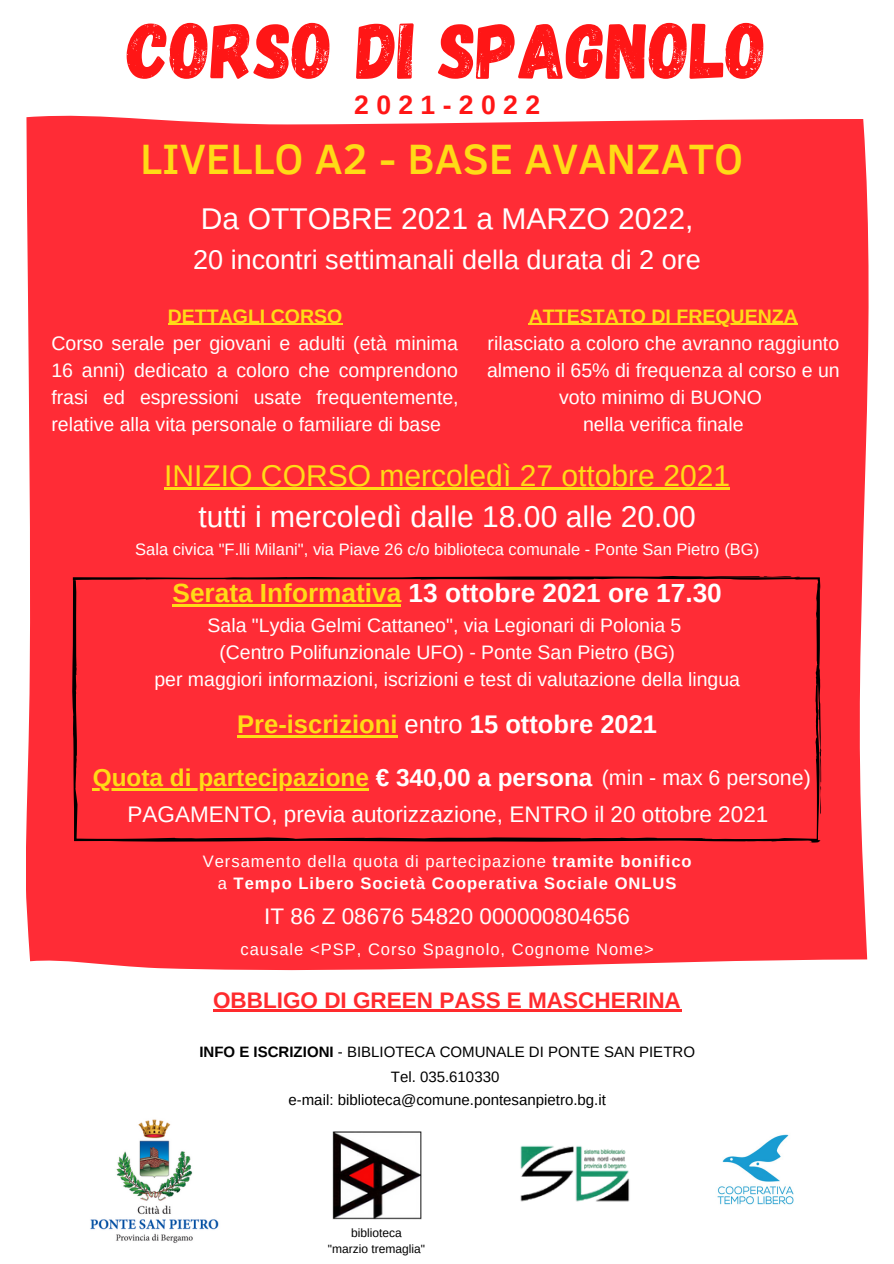
<style>
.page{position:relative;width:894px;height:1264px;background:#fff}
.page>*{position:absolute;margin:0;border:0;box-sizing:border-box;transform-origin:0 0}
.t1{font:79.05px "Gagalin";color:#ff1616}
.t2{font:500 43.5px "Clear Sans";color:#ffdb16}
.t3{font:30px "Arimo";color:#fff}
.t4{font:30px "Arimo";color:#ffdb16}
.t5{font:27px "Arimo";color:#fff}
.t6{font:700 26.55px "Arimo";letter-spacing:.28em;color:#ff1616}
.t7{font:700 26.25px "Arimo";color:#fff}
.t8{font:700 25.5px "Arimo";color:#ffdb16}
.t9{font:700 24.3px "Arimo";color:#ffdb16}
.t10{font:22.5px "Arimo";color:#fff}
.t11{font:700 22.5px "Arimo";color:#ff2a2d}
.t12{font:21.3px "Arimo";color:#fff}
.t13{font:19.5px/27px "Arimo";color:#fff;text-align:justify}
.t14{font:700 19.5px "Arimo";color:#ffdb16}
.t15{font:16.5px "Arimo";letter-spacing:.06em;color:#fff}
.t16{font:16.5px "Arimo";color:#fff}
.t17{font:700 16.5px "Arimo";letter-spacing:.06em;color:#fff}
.t18{font:15px "Arimo";color:#000}
.t19{font:12px "Arimo";color:#000}
.s1{color:#ffdb16}
.s2{font-weight:400;color:#fff}
.s3{color:#fff}
.s4{font-weight:700}
.s5{font-weight:400}
</style>
<div class="page">
<img style="left:332px;top:1131px;width:89px;height:87px">
<div style="left:26px;top:116px;width:843px;height:855px;background:#ff2c36"></div>
<img style="left:520px;top:1145px;width:110px;height:57px">
<img style="left:90px;top:1119px;width:129px;height:124px">
<img style="left:717px;top:1134px;width:77px;height:71px">
<div style="left:71px;top:576px;width:751px;height:266px;background:#ff2c36"></div>
<hr style="left:172px;top:604px;width:229px;height:3px;background:#ffdb16">
<hr style="left:168px;top:324px;width:174px;height:1px;background:#ffdb16">
<hr style="left:164px;top:488px;width:566px;height:2px;background:#ffdb16">
<hr style="left:528px;top:324px;width:269px;height:1px;background:#ffdb16">
<hr style="left:93px;top:788px;width:276px;height:3px;background:#ffdb16">
<hr style="left:213px;top:1008px;width:468px;height:3px;background:#ff2a2d">
<hr style="left:237px;top:735px;width:160px;height:2px;background:#ffdb16">
<p class="t1" style="left:127px;top:-1px;width:640px">CORSO DI SPAGNOLO</p>
<p class="t6" style="left:354px;top:90px;width:187px">2021-2022</p>
<p class="t2" style="left:140px;top:127px;width:604px">LIVELLO A2 - BASE AVANZATO</p>
<p class="t3" style="left:201px;top:202px;width:494px">Da OTTOBRE 2021 a MARZO 2022,</p>
<p class="t5" style="left:193px;top:244px;width:509px">20 incontri settimanali della durata di 2 ore</p>
<p class="t14" style="left:528px;top:305px;width:270px">ATTESTATO DI FREQUENZA</p>
<p class="t13" style="left:487px;top:329px;width:354px;text-align:center">rilasciato a coloro che avranno raggiunto almeno il 65% di frequenza al corso e un voto minimo di BUONO</p>
<p class="t13" style="left:583px;top:410px;width:162px">nella verifica finale</p>
<p class="t14" style="left:168px;top:305px;width:176px">DETTAGLI CORSO</p>
<p class="t13" style="left:51px;top:329px;width:409px">Corso serale per giovani e adulti (età minima 16 anni) dedicato a coloro che comprendono frasi ed espressioni usate frequentemente, relative alla vita personale o familiare di base</p>
<p class="t4" style="left:164px;top:458px;width:567px">INIZIO CORSO mercoledì 27 ottobre 2021</p>
<p class="t3" style="left:198px;top:500px;width:499px">tutti i mercoledì dalle 18.00 alle 20.00</p>
<p class="t16" style="left:135px;top:540px;width:625px">Sala civica "F.lli Milani", via Piave 26 c/o biblioteca comunale - Ponte San Pietro (BG)</p>
<p class="t7" style="left:172px;top:578px;width:550px"><span class="s1">Serata Informativa</span> 13 ottobre 2021 ore 17.30</p>
<p class="t13" style="left:207px;top:611px;width:475px">Sala "Lydia Gelmi Cattaneo", via Legionari di Polonia 5</p>
<p class="t13" style="left:219px;top:638px;width:457px">(Centro Polifunzionale UFO) - Ponte San Pietro (BG)</p>
<p class="t13" style="left:154px;top:665px;width:587px">per maggiori informazioni, iscrizioni e test di valutazione della lingua</p>
<p class="t8" style="left:237px;top:709px;width:421px">Pre-iscrizioni <span class="s2">entro</span> <span class="s3">15 ottobre 2021</span></p>
<p class="t9" style="left:93px;top:764px;width:501px">Quota di partecipazione <span class="s3">€ 340,00 a persona</span></p>
<p class="t12" style="left:601px;top:765px;width:210px">(min - max 6 persone)</p>
<p class="t10" style="left:128px;top:801px;width:642px">PAGAMENTO, previa autorizzazione, ENTRO il 20 ottobre 2021</p>
<p class="t15" style="left:203px;top:851px;width:490px">Versamento della quota di partecipazione <span class="s4">tramite bonifico</span></p>
<p class="t17" style="left:218px;top:874px;width:460px"><span class="s5">a</span> Tempo Libero Società Cooperativa Sociale ONLUS</p>
<p class="t10" style="left:264px;top:903px;width:367px">IT 86 Z 08676 54820 000000804656</p>
<p class="t15" style="left:240px;top:939px;width:415px">causale &lt;PSP, Corso Spagnolo, Cognome Nome&gt;</p>
<p class="t11" style="left:213px;top:987px;width:469px">OBBLIGO DI GREEN PASS E MASCHERINA</p>
<p class="t18" style="left:199px;top:1043px;width:497px"><span class="s4">INFO E ISCRIZIONI</span> - BIBLIOTECA COMUNALE DI PONTE SAN PIETRO</p>
<p class="t18" style="left:391px;top:1068px;width:110px">Tel. 035.610330</p>
<p class="t18" style="left:288px;top:1091px;width:319px">e-mail: biblioteca@comune.pontesanpietro.bg.it</p>
<p class="t19" style="left:351px;top:1226px;width:52px">biblioteca</p>
<p class="t19" style="left:328px;top:1241px;width:99px">"marzio tremaglia"</p>
</div>
